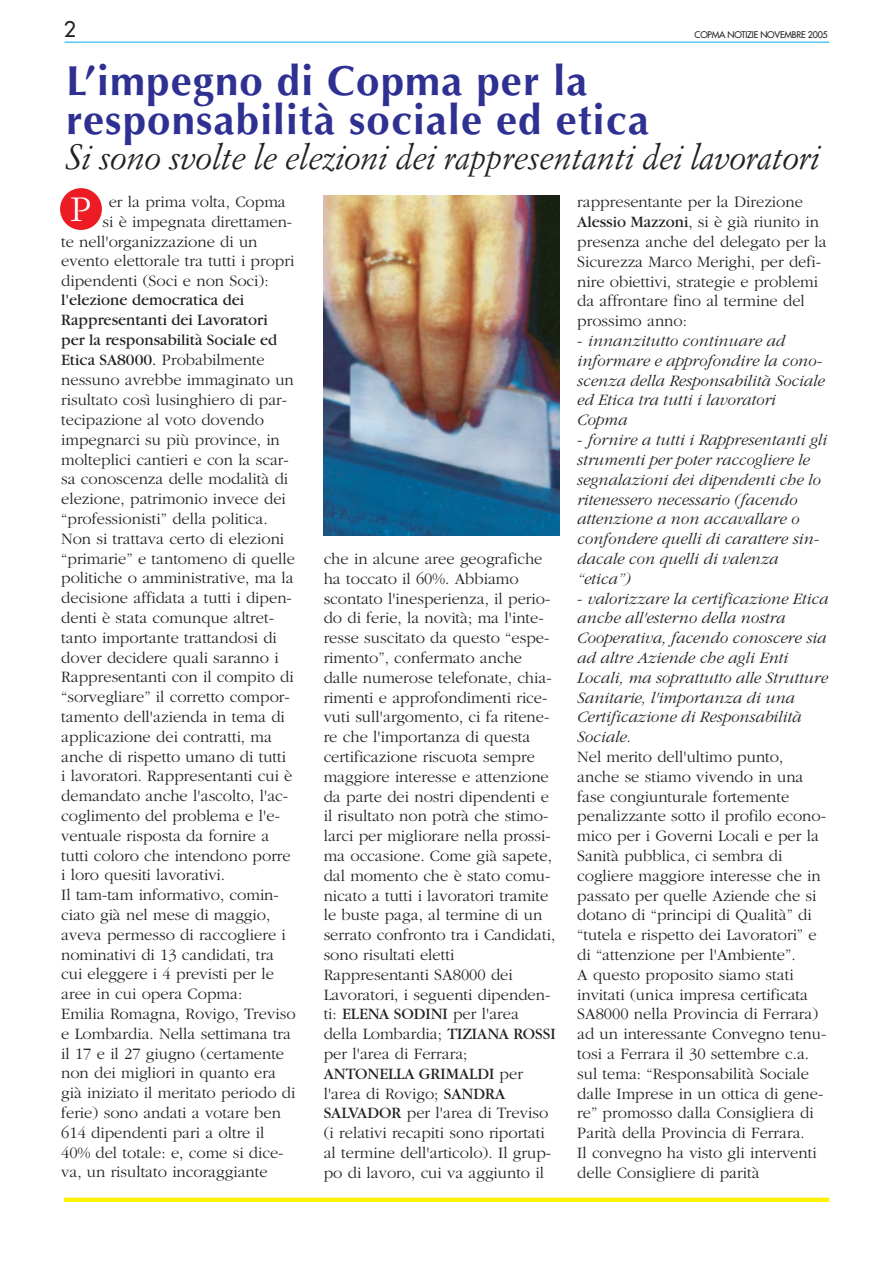
<style>
.page{position:relative;width:893px;height:1263px;background:#fff}
.page>*{position:absolute;margin:0;border:0;box-sizing:border-box;transform-origin:0 0}
.t1{font:700 42px/39px "Optima";letter-spacing:.03em;color:#2e3092}
.t2{font:italic 34.5px "Simoncini Garamond";letter-spacing:-.015em;color:#231f20}
.t3{font:33px "Simoncini Garamond";color:#fff}
.t4{font:21px "Futura";color:#231f20}
.t5{font:300 16.5px/19.8px "Garamond";color:#231f20}
.t6{font:italic 300 16.5px/19.8px "Garamond";color:#231f20}
.t7{font:16.5px "Garamond";color:#231f20}
.t8{font:9px "Futura";letter-spacing:-.03em;color:#231f20}
.s1{font-weight:400}
.s2{font-style:normal}
.s3{font-style:italic}
</style>
<div class="page">
<hr style="left:64px;top:42px;width:765px;height:1px;background:#00aeef">
<div style="left:60px;top:188px;width:42px;height:42px;background:#ed1c24;border-radius:50%"></div>
<img style="left:323px;top:196px;width:236px;height:339px">
<svg style="left:64px;top:1198px;width:765px;height:4px;background:#fff205"></svg>
<p class="t4" style="left:64px;top:19px;width:14px">2</p>
<p class="t8" style="left:695px;top:30px;width:135px">COPMA NOTIZIE NOVEMBRE 2005</p>
<p class="t1" style="left:66px;top:66px;width:584px">L’impegno di Copma per la responsabilità sociale ed etica</p>
<p class="t2" style="left:66px;top:142px;width:755px">Si sono svolte le elezioni dei rappresentanti dei lavoratori</p>
<p class="t5" style="left:109px;top:193px;width:179px">er la prima volta, Copma</p>
<p class="t5" style="left:102px;top:213px;width:191px">si è impegnata direttamen-</p>
<p class="t5" style="left:61px;top:233px;width:198px">te nell'organizzazione di un</p>
<p class="t5" style="left:61px;top:253px;width:235px">evento elettorale tra tutti i propri</p>
<p class="t5" style="left:61px;top:272px;width:209px">dipendenti (Soci e non Soci):</p>
<p class="t7" style="left:61px;top:294px;width:184px">l'elezione democratica dei</p>
<p class="t7" style="left:61px;top:314px;width:208px">Rappresentanti dei Lavoratori</p>
<p class="t7" style="left:61px;top:334px;width:218px">per la responsabilità Sociale ed</p>
<p class="t5" style="left:61px;top:352px;width:205px"><span class="s1">Etica SA8000.</span> Probabilmente</p>
<p class="t5" style="left:61px;top:371px;width:234px">nessuno avrebbe immaginato un</p>
<p class="t5" style="left:61px;top:391px;width:227px">risultato così lusinghiero di par-</p>
<p class="t5" style="left:61px;top:411px;width:204px">tecipazione al voto dovendo</p>
<p class="t5" style="left:61px;top:431px;width:220px">impegnarci su più province, in</p>
<p class="t5" style="left:61px;top:451px;width:229px">molteplici cantieri e con la scar-</p>
<p class="t5" style="left:61px;top:470px;width:228px">sa conoscenza delle modalità di</p>
<p class="t5" style="left:61px;top:490px;width:226px">elezione, patrimonio invece dei</p>
<p class="t5" style="left:61px;top:510px;width:208px">“professionisti” della politica.</p>
<p class="t5" style="left:61px;top:530px;width:225px">Non si trattava certo di elezioni</p>
<p class="t5" style="left:61px;top:550px;width:235px">“primarie” e tantomeno di quelle</p>
<p class="t5" style="left:61px;top:569px;width:234px">politiche o amministrative, ma la</p>
<p class="t5" style="left:61px;top:589px;width:232px">decisione affidata a tutti i dipen-</p>
<p class="t5" style="left:61px;top:609px;width:214px">denti è stata comunque altret-</p>
<p class="t5" style="left:61px;top:629px;width:217px">tanto importante trattandosi di</p>
<p class="t5" style="left:61px;top:649px;width:219px">dover decidere quali saranno i</p>
<p class="t5" style="left:61px;top:668px;width:234px">Rappresentanti con il compito di</p>
<p class="t5" style="left:61px;top:688px;width:230px">“sorvegliare” il corretto compor-</p>
<p class="t5" style="left:61px;top:708px;width:225px">tamento dell'azienda in tema di</p>
<p class="t5" style="left:61px;top:728px;width:212px">applicazione dei contratti, ma</p>
<p class="t5" style="left:61px;top:748px;width:226px">anche di rispetto umano di tutti</p>
<p class="t5" style="left:61px;top:767px;width:233px">i lavoratori. Rappresentanti cui è</p>
<p class="t5" style="left:61px;top:787px;width:228px">demandato anche l'ascolto, l'ac-</p>
<p class="t5" style="left:61px;top:807px;width:220px">coglimento del problema e l'e-</p>
<p class="t5" style="left:61px;top:827px;width:210px">ventuale risposta da fornire a</p>
<p class="t5" style="left:61px;top:847px;width:231px">tutti coloro che intendono porre</p>
<p class="t5" style="left:61px;top:866px;width:165px">i loro quesiti lavorativi.</p>
<p class="t5" style="left:61px;top:886px;width:219px">Il tam-tam informativo, comin-</p>
<p class="t5" style="left:61px;top:906px;width:211px">ciato già nel mese di maggio,</p>
<p class="t5" style="left:61px;top:926px;width:226px">aveva permesso di raccogliere i</p>
<p class="t5" style="left:61px;top:946px;width:214px">nominativi di 13 candidati, tra</p>
<p class="t5" style="left:61px;top:965px;width:214px">cui eleggere i 4 previsti per le</p>
<p class="t5" style="left:61px;top:985px;width:183px">aree in cui opera Copma:</p>
<p class="t5" style="left:61px;top:1005px;width:236px">Emilia Romagna, Rovigo, Treviso</p>
<p class="t5" style="left:61px;top:1025px;width:231px">e Lombardia. Nella settimana tra</p>
<p class="t5" style="left:61px;top:1045px;width:225px">il 17 e il 27 giugno (certamente</p>
<p class="t5" style="left:61px;top:1064px;width:216px">non dei migliori in quanto era</p>
<p class="t5" style="left:61px;top:1084px;width:236px">già iniziato il meritato periodo di</p>
<p class="t5" style="left:61px;top:1104px;width:221px">ferie) sono andati a votare ben</p>
<p class="t5" style="left:61px;top:1124px;width:205px">614 dipendenti pari a oltre il</p>
<p class="t5" style="left:61px;top:1144px;width:224px">40% del totale: e, come si dice-</p>
<p class="t5" style="left:61px;top:1163px;width:208px">va, un risultato incoraggiante</p>
<p class="t3" style="left:71px;top:195px;width:22px">P</p>
<p class="t5" style="left:324px;top:550px;width:233px">che in alcune aree geografiche ha toccato il 60%. Abbiamo scontato l'inesperienza, il perio&shy;do di ferie, la novità; ma l'inte&shy;resse suscitato da questo “espe&shy;rimento”, confermato anche dalle numerose telefonate, chia&shy;rimenti e approfondimenti rice&shy;vuti sull'argomento, ci fa ritene&shy;re che l'importanza di questa certificazione riscuota sempre maggiore interesse e attenzione da parte dei nostri dipendenti e il risultato non potrà che stimo&shy;larci per migliorare nella prossi&shy;ma occasione. Come già sapete, dal momento che è stato comu&shy;nicato a tutti i lavoratori tramite le buste paga, al termine di un serrato confronto tra i Candidati, sono risultati eletti<br>Rappresentanti SA8000 dei<br>Lavoratori, i seguenti dipenden&shy;ti: <span class="s1">ELENA SODINI</span> per l'area della Lombardia; <span class="s1">TIZIANA ROSSI </span>per l'area di Ferrara;<br><span class="s1">ANTONELLA GRIMALDI</span> per l'area di Rovigo; <span class="s1">SANDRA<br>SALVADOR</span> per l'area di Treviso (i relativi recapiti sono riportati al termine dell'articolo). Il grup&shy;po di lavoro, cui va aggiunto il</p>
<p class="t5" style="left:577px;top:194px;width:251px">rappresentante per la Direzione<br><span class="s1">Alessio Mazzoni</span>, si è già riunito in presenza anche del delegato per la<br>Sicurezza Marco Merighi, per defi&shy;nire obiettivi, strategie e problemi da affrontare fino al termine del prossimo anno:</p>
<p class="t6" style="left:577px;top:332px;width:249px"><span class="s2">-</span> innanzitutto continuare ad informare e approfondire la cono&shy;scenza della Responsabilità Sociale ed Etica tra tutti i lavoratori<br>Copma</p>
<p class="t6" style="left:577px;top:431px;width:252px"><span class="s2">-</span> fornire a tutti i Rappresentanti gli strumenti per poter raccogliere le segnalazioni dei dipendenti che lo ritenessero necessario (facendo attenzione a non accavallare o confondere quelli di carattere sin&shy;dacale con quelli di valenza “etica”)</p>
<p class="t5" style="left:577px;top:590px;width:253px">- <span class="s3">valorizzare la certificazione Etica anche all'esterno della nostra Cooperativa, facendo conoscere sia ad altre Aziende che agli Enti Locali, ma soprattutto alle Strutture Sanitarie, l'importanza di una Certificazione di Responsabilità Sociale.<br></span>Nel merito dell'ultimo punto, anche se stiamo vivendo in una fase congiunturale fortemente penalizzante sotto il profilo econo&shy;mico per i Governi Locali e per la Sanità pubblica, ci sembra di cogliere maggiore interesse che in passato per quelle Aziende che si dotano di “principi di Qualità” di “tutela e rispetto dei Lavoratori” e di “attenzione per l'Ambiente”.<br>A questo proposito siamo stati invitati (unica impresa certificata SA8000 nella Provincia di Ferrara) ad un interessante Convegno tenu&shy;tosi a Ferrara il 30 settembre c.a. sul tema: “Responsabilità Sociale dalle Imprese in un ottica di gene&shy;re” promosso dalla Consigliera di Parità della Provincia di Ferrara.<br>Il convegno ha visto gli interventi delle Consigliere di parità</p>
</div>
